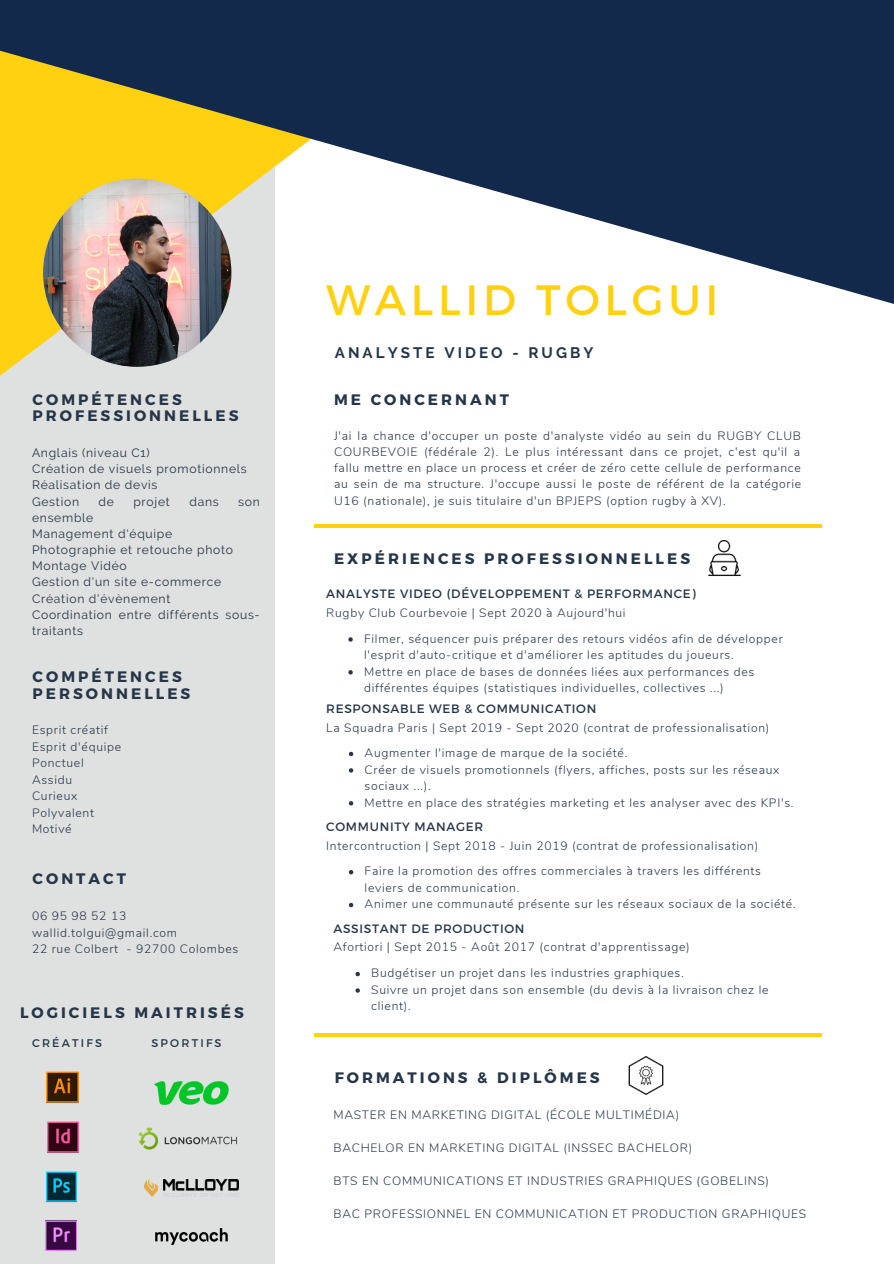
<style>
.page{position:relative;width:894px;height:1264px;background:#fff}
.page>*{position:absolute;margin:0;border:0;box-sizing:border-box;transform-origin:0 0}
.t1{font:42.45px "Montserrat";letter-spacing:.11em;color:#ffd110}
.t2{font:700 15.15px/16.5px "Montserrat";letter-spacing:.2em;color:#263547}
.t3{font:700 15.15px "Raleway";letter-spacing:.2em;color:#263547}
.t4{font:300 12.15px/16.5px "Nunito";letter-spacing:.06em;color:#263547}
.t5{font:12.15px/16.2px "Raleway";letter-spacing:.06em;color:#263547}
.t6{font:12.15px "Montserrat";letter-spacing:.06em;color:#263547}
.t7{font:11.1px "Montserrat";letter-spacing:.2em;color:#263547}
</style>
<div class="page">
<div style="left:0;top:49px;width:274px;height:1214px;background:#dfe0e0"></div>
<hr style="left:314px;top:524px;width:507px;height:3px;background:#ffd110">
<svg style="left:0;top:338px;width:275px;height:119px"></svg>
<img style="left:43px;top:178px;width:188px;height:189px;border-radius:50%">
<svg style="left:0;top:0;width:893px;height:338px;fill:#13294b"></svg>
<hr style="left:314px;top:1033px;width:507px;height:3px;background:#ffd110">
<img style="left:46px;top:1071px;width:33px;height:32px">
<img style="left:47px;top:1121px;width:32px;height:32px">
<img style="left:46px;top:1171px;width:31px;height:32px">
<img style="left:46px;top:1220px;width:30px;height:30px">
<img style="left:155px;top:1081px;width:73px;height:23px">
<img style="left:138px;top:1127px;width:99px;height:23px">
<img style="left:628px;top:1056px;width:36px;height:38px">
<img style="left:708px;top:540px;width:33px;height:36px">
<img style="left:144px;top:1179px;width:95px;height:17px">
<img style="left:155px;top:1228px;width:73px;height:17px">
<svg style="left:349px;top:751px;width:4px;height:5px"></svg>
<svg style="left:349px;top:768px;width:4px;height:4px"></svg>
<svg style="left:349px;top:801px;width:4px;height:4px"></svg>
<svg style="left:349px;top:870px;width:4px;height:4px"></svg>
<svg style="left:349px;top:902px;width:4px;height:5px"></svg>
<svg style="left:348px;top:637px;width:4px;height:4px"></svg>
<svg style="left:348px;top:670px;width:4px;height:4px"></svg>
<svg style="left:355px;top:971px;width:5px;height:5px"></svg>
<svg style="left:355px;top:988px;width:5px;height:4px"></svg>
<p class="t2" style="left:33px;top:390px;width:207px">COMPÉTENCES<br>PROFESSIONNELLES</p>
<p class="t5" style="left:32px;top:444px;width:216px">Anglais (niveau C1)<br>Création de visuels promotionnels<br>Réalisation de devis<br>Gestion</p>
<p class="t5" style="left:98px;top:493px;width:17px">de</p>
<p class="t5" style="left:133px;top:493px;width:38px">projet</p>
<p class="t5" style="left:189px;top:493px;width:31px">dans</p>
<p class="t5" style="left:238px;top:493px;width:23px">son</p>
<p class="t5" style="left:32px;top:509px;width:229px">ensemble<br>Management d'équipe<br>Photographie et retouche photo<br>Montage Vidéo<br>Gestion d'un site e-commerce<br>Création d'évènement<br>Coordination entre différents sous&shy;traitants</p>
<p class="t2" style="left:33px;top:668px;width:159px">COMPÉTENCES<br>PERSONNELLES</p>
<p class="t4" style="left:32px;top:722px;width:91px">Esprit créatif<br>Esprit d'équipe<br>Ponctuel<br>Assidu<br>Curieux<br>Polyvalent<br>Motivé</p>
<p class="t2" style="left:33px;top:870px;width:95px">CONTACT</p>
<p class="t4" style="left:32px;top:908px;width:208px">06 95 98 52 13 wallid.tolgui@gmail.com<br>22 rue Colbert - 92700 Colombes</p>
<p class="t2" style="left:20px;top:1003px;width:225px">LOGICIELS MAITRISÉS</p>
<p class="t7" style="left:32px;top:1035px;width:71px">CRÉATIFS</p>
<p class="t7" style="left:151px;top:1035px;width:72px">SPORTIFS</p>
<h1 class="t1" style="left:326px;top:272px;width:393px">WALLID TOLGUI</h1>
<p class="t3" style="left:335px;top:344px;width:260px">ANALYSTE VIDEO - RUGBY</p>
<p class="t2" style="left:334px;top:390px;width:176px">ME CONCERNANT</p>
<p class="t4" style="left:334px;top:428px;width:468px;text-align:justify">J'ai la chance d'occuper un poste d'analyste vidéo au sein du RUGBY CLUB COURBEVOIE (fédérale 2). Le plus intéressant dans ce projet, c'est qu'il a fallu mettre en place un process et créer de zéro cette cellule de performance au sein de ma structure. J'occupe aussi le poste de référent de la catégorie U16 (nationale), je suis titulaire d'un BPJEPS (option rugby à XV).</p>
<p class="t2" style="left:334px;top:549px;width:357px">EXPÉRIENCES PROFESSIONNELLES</p>
<p class="t6" style="left:326px;top:586px;width:371px">ANALYSTE VIDEO (DÉVELOPPEMENT &amp; PERFORMANCE)</p>
<p class="t4" style="left:364px;top:600px;width:420px;line-height:25.7px;text-indent:-38px">Rugby Club Courbevoie | Sept 2020 à Aujourd'hui<br>Filmer, séquencer puis préparer des retours vidéos afin de développer</p>
<p class="t4" style="left:364px;top:647px;width:391px">l'esprit d'auto-critique et d'améliorer les aptitudes du joueurs.<br>Mettre en place de bases de données liées aux performances des différentes équipes (statistiques individuelles, collectives ...)</p>
<p class="t6" style="left:326px;top:700px;width:271px">RESPONSABLE WEB &amp; COMMUNICATION</p>
<p class="t4" style="left:364px;top:714px;width:406px;line-height:25.7px;text-indent:-38px">La Squadra Paris | Sept 2019 - Sept 2020 (contrat de professionalisation)<br>Augmenter l'image de marque de la société.</p>
<p class="t4" style="left:364px;top:761px;width:430px">Créer de visuels promotionnels (flyers, affiches, posts sur les réseaux sociaux ...).<br>Mettre en place des stratégies marketing et les analyser avec des KPI's.</p>
<p class="t6" style="left:326px;top:819px;width:158px">COMMUNITY MANAGER</p>
<p class="t4" style="left:326px;top:833px;width:436px;line-height:25.7px;text-align:right">Intercontruction | Sept 2018 - Juin 2019 (contrat de professionalisation)<br>Faire la promotion des offres commerciales à travers les différents</p>
<p class="t4" style="left:364px;top:879px;width:432px">leviers de communication.<br>Animer une communauté présente sur les réseaux sociaux de la société.</p>
<p class="t6" style="left:333px;top:920px;width:193px">ASSISTANT DE PRODUCTION</p>
<p class="t4" style="left:371px;top:934px;width:320px;line-height:26px;text-indent:-38px">Afortiori | Sept 2015 - Août 2017 (contrat d'apprentissage)<br>Budgétiser un projet dans les industries graphiques.</p>
<p class="t4" style="left:371px;top:981px;width:398px">Suivre un projet dans son ensemble (du devis à la livraison chez le client).</p>
<p class="t2" style="left:334px;top:1068px;width:266px">FORMATIONS &amp; DIPLÔMES</p>
<p class="t4" style="left:333px;top:1106px;width:347px">MASTER EN MARKETING DIGITAL (ÉCOLE MULTIMÉDIA)</p>
<p class="t4" style="left:333px;top:1139px;width:360px">BACHELOR EN MARKETING DIGITAL (INSSEC BACHELOR)</p>
<p class="t4" style="left:333px;top:1172px;width:437px">BTS EN COMMUNICATIONS ET INDUSTRIES GRAPHIQUES (GOBELINS)</p>
<p class="t4" style="left:333px;top:1205px;width:474px">BAC PROFESSIONNEL EN COMMUNICATION ET PRODUCTION GRAPHIQUES</p>
</div>
